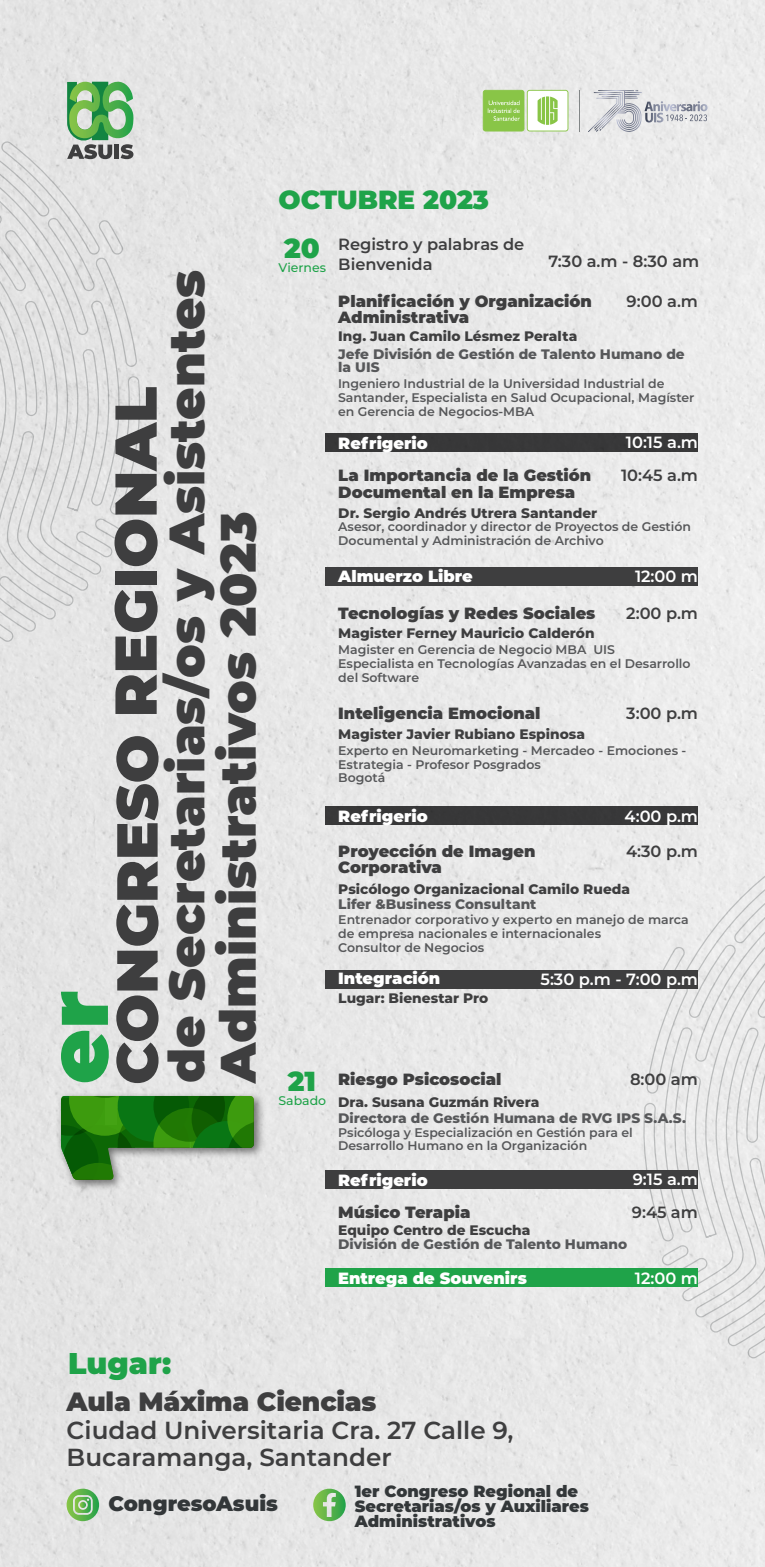
<style>
.page{position:relative;width:765px;height:1567px;background:#fff}
.page>*{position:absolute;margin:0;border:0;box-sizing:border-box;transform-origin:0 0}
.t1{font:900 49.75px/51.2px "Montserrat";color:#3e3e3f}
.t2{font:900 30px "Montserrat";color:#1fa349}
.t3{font:900 27.5px "Montserrat";color:#1fa349}
.t4{font:900 26.38px "Montserrat";letter-spacing:-.01em;color:#3e3e3f}
.t5{font:900 26.25px "Montserrat";color:#1fa349}
.t6{font:600 24.62px/26.4px "Montserrat";color:#3e3e3f}
.t7{font:900 20.88px "Montserrat";color:#333739}
.t8{font:900 16.25px/16.2px "Montserrat";color:#3e3e3f}
.t9{font:600 16.25px/19.2px "Montserrat";color:#3e3e3f}
.t10{font:900 16.25px "Montserrat";color:#fff}
.t11{font:900 16.25px/14.8px "Montserrat";color:#333739}
.t12{font:600 16.25px "Montserrat";color:#fff}
.t13{font:800 13.75px "Montserrat";color:#3e3e3f}
.t14{font:800 13.75px/13.8px "Montserrat";color:#57585a}
.t15{font:600 12.5px/13.8px "Montserrat";color:#57585a}
.t16{font:500 12.5px "Montserrat";color:#1fa349}
</style>
<div class="page">
<img style="left:0;top:0;width:765px;height:1567px">
<svg style="left:588px;top:90px;width:120px;height:42px;background:#d4d5d9"></svg>
<svg style="left:483px;top:90px;width:85px;height:41px"></svg>
<hr style="left:579px;top:90px;width:1px;height:41px;background:#828687">
<div style="left:326px;top:567px;width:372px;height:18px;background:#3e3e3f"></div>
<div style="left:326px;top:969px;width:372px;height:19px;background:#3e3e3f"></div>
<svg style="left:116px;top:736px;width:43px;height:347px;background:#7c7c7d"></svg>
<svg style="left:115px;top:590px;width:43px;height:124px;background:#747474"></svg>
<div style="left:115px;top:571px;width:42px;height:14px;background:#3e3e3f"></div>
<svg style="left:115px;top:387px;width:43px;height:179px;background:#808080"></svg>
<img style="left:54px;top:1088px;width:214px;height:106px">
<svg style="left:61px;top:1096px;width:193px;height:83px;background:#509144"></svg>
<svg style="left:61px;top:1030px;width:48px;height:52px;background:#59b676"></svg>
<svg style="left:61px;top:991px;width:47px;height:33px;background:#5cb779"></svg>
<svg style="left:67px;top:81px;width:67px;height:78px;background:#7eb07e"></svg>
<svg style="left:67px;top:1488px;width:32px;height:33px"></svg>
<svg style="left:313px;top:1488px;width:33px;height:33px"></svg>
<div style="left:325px;top:1170px;width:373px;height:18px;background:#3e3e3f"></div>
<div style="left:325px;top:1268px;width:373px;height:18px;background:#1fa349"></div>
<h1 class="t1" style="left:158px;top:1083px;width:815px;rotate:-90deg">de Secretarias/os y Asistentes<br>Administrativos 2023</h1>
<h3 class="t5" style="left:279px;top:180px;width:212px">OCTUBRE 2023</h3>
<h3 class="t3" style="left:284px;top:227px;width:37px">20</h3>
<p class="t16" style="left:279px;top:259px;width:49px">Viernes</p>
<h3 class="t9" style="left:338px;top:234px;width:188px">Registro y palabras de<br>Bienvenida</h3>
<h3 class="t9" style="left:548px;top:251px;width:152px">7:30 a.m - 8:30 am</h3>
<h3 class="t8" style="left:338px;top:292px;width:255px">Planificación y Organización</h3>
<h3 class="t9" style="left:627px;top:291px;width:73px">9:00 a.m</h3>
<h3 class="t8" style="left:338px;top:308px;width:133px">Administrativa</h3>
<p class="t13" style="left:338px;top:326px;width:241px">Ing. Juan Camilo Lésmez Peralta</p>
<p class="t14" style="left:338px;top:346px;width:348px">Jefe División de Gestión de Talento Humano de la UIS</p>
<p class="t15" style="left:338px;top:376px;width:358px">Ingeniero Industrial de la Universidad Industrial de<br>Santander, Especialista en Salud Ocupacional, Magíster en Gerencia de Negocios-MBA</p>
<h3 class="t10" style="left:338px;top:431px;width:91px">Refrigerio</h3>
<h3 class="t12" style="left:626px;top:431px;width:74px">10:15 a.m</h3>
<h3 class="t8" style="left:338px;top:466px;width:255px">La Importancia de la Gestión</h3>
<h3 class="t9" style="left:621px;top:465px;width:78px">10:45 a.m</h3>
<h3 class="t8" style="left:338px;top:483px;width:239px">Documental en la Empresa</h3>
<p class="t15" style="left:338px;top:519px;width:354px">Asesor, coordinador y director de Proyectos de Gestión<br>Documental y Administración de Archivo</p>
<p class="t13" style="left:338px;top:503px;width:261px">Dr. Sergio Andrés Utrera Santander</p>
<h3 class="t10" style="left:338px;top:564px;width:136px">Almuerzo Libre</h3>
<h3 class="t12" style="left:635px;top:564px;width:65px">12:00 m</h3>
<h3 class="t8" style="left:338px;top:604px;width:259px">Tecnologías y Redes Sociales</h3>
<h3 class="t9" style="left:626px;top:603px;width:73px">2:00 p.m</h3>
<p class="t15" style="left:338px;top:642px;width:354px">Magister en Gerencia de Negocio MBA UIS<br>Especialista en Tecnologías Avanzadas en el Desarrollo del Software</p>
<p class="t13" style="left:338px;top:623px;width:258px">Magister Ferney Mauricio Calderón</p>
<h3 class="t8" style="left:338px;top:704px;width:204px">Inteligencia Emocional</h3>
<p class="t15" style="left:338px;top:743px;width:350px">Experto en Neuromarketing - Mercadeo - Emociones -<br>Estrategia - Profesor Posgrados<br>Bogotá</p>
<h3 class="t9" style="left:626px;top:702px;width:73px">3:00 p.m</h3>
<p class="t13" style="left:338px;top:724px;width:248px">Magister Javier Rubiano Espinosa</p>
<h3 class="t10" style="left:338px;top:804px;width:91px">Refrigerio</h3>
<h3 class="t12" style="left:625px;top:804px;width:75px">4:00 p.m</h3>
<h3 class="t8" style="left:338px;top:842px;width:199px">Proyección de Imagen<br>Corporativa</h3>
<p class="t15" style="left:338px;top:912px;width:352px">Entrenador corporativo y experto en manejo de marca de empresa nacionales e internacionales<br>Consultor de Negocios</p>
<h3 class="t9" style="left:626px;top:841px;width:74px">4:30 p.m</h3>
<p class="t13" style="left:338px;top:879px;width:293px">Psicólogo Organizacional Camilo Rueda</p>
<p class="t14" style="left:338px;top:896px;width:200px">Lifer &amp;Business Consultant</p>
<h3 class="t10" style="left:338px;top:966px;width:104px">Integración</h3>
<h3 class="t12" style="left:541px;top:968px;width:159px">5:30 p.m - 7:00 p.m</h3>
<p class="t13" style="left:338px;top:988px;width:152px">Lugar: Bienestar Pro</p>
<h3 class="t3" style="left:288px;top:1060px;width:30px">21</h3>
<p class="t13" style="left:279px;top:1092px;width:262px"><sup>Sabado</sup> Dra. Susana Guzmán Rivera</p>
<h3 class="t8" style="left:338px;top:1070px;width:165px">Riesgo Psicosocial</h3>
<p class="t14" style="left:338px;top:1110px;width:349px">Directora de Gestión Humana de RVG IPS S.A.S.</p>
<h3 class="t9" style="left:630px;top:1069px;width:69px">8:00 am</h3>
<p class="t15" style="left:338px;top:1125px;width:296px">Psicóloga y Especialización en Gestión para el<br>Desarrollo Humano en la Organización</p>
<h3 class="t10" style="left:338px;top:1167px;width:91px">Refrigerio</h3>
<h3 class="t12" style="left:633px;top:1168px;width:67px">9:15 a.m</h3>
<h3 class="t8" style="left:338px;top:1203px;width:134px">Músico Terapia</h3>
<p class="t14" style="left:338px;top:1237px;width:291px">División de Gestión de Talento Humano</p>
<h3 class="t9" style="left:632px;top:1202px;width:68px">9:45 am</h3>
<p class="t13" style="left:338px;top:1220px;width:194px">Equipo Centro de Escucha</p>
<h3 class="t10" style="left:338px;top:1265px;width:190px">Entrega de Souvenirs</h3>
<h3 class="t12" style="left:635px;top:1266px;width:65px">12:00 m</h3>
<h2 class="t2" style="left:68px;top:1341px;width:105px">Lugar:</h2>
<h3 class="t4" style="left:67px;top:1381px;width:311px">Aula Máxima Ciencias</h3>
<h3 class="t6" style="left:67px;top:1416px;width:449px">Ciudad Universitaria Cra. 27 Calle 9,<br>Bucaramanga, Santander</h3>
<h3 class="t7" style="left:109px;top:1488px;width:171px">CongresoAsuis</h3>
<h3 class="t11" style="left:355px;top:1482px;width:236px">1er Congreso Regional de<br>Secretarias/os y Auxiliares<br>Administrativos</h3>
</div>
